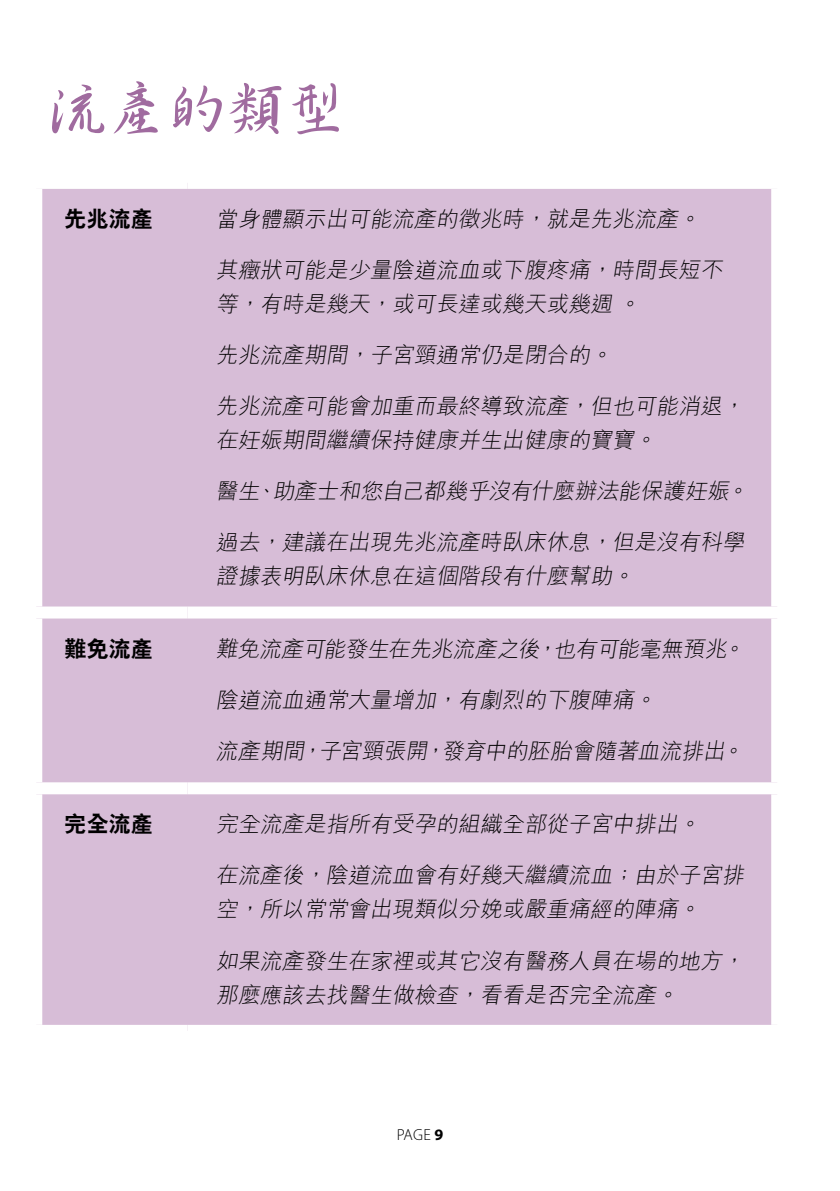
<style>
.page{position:relative;width:840px;height:1191px;background:#fff}
.page>*{position:absolute;margin:0;border:0;box-sizing:border-box;transform-origin:0 0}
.t1{font:60px "DF Xing Shu Md HK BF";color:#a06b9f}
.t2{font:italic 300 22px/34px "M Hei";color:#000}
.t3{font:800 22px "C Hei 2";color:#000}
.t4{font:300 16px "Myriad Pro";color:#000}
.s1{font-weight:700}
</style>
<div class="page">
<div style="left:42px;top:189px;width:728px;height:835px;background:#d7bdd7"></div>
<div style="left:30px;top:606px;width:157px;height:12px;background:#fff"></div>
<div style="left:187px;top:606px;width:595px;height:12px;background:#fff"></div>
<div style="left:30px;top:782px;width:157px;height:12px;background:#fff"></div>
<div style="left:187px;top:782px;width:595px;height:12px;background:#fff"></div>
<h1 class="t1" style="left:46px;top:78px;width:301px">流產的類型</h1>
<p class="t3" style="left:65px;top:207px;width:90px">先兆流產</p>
<p class="t2" style="left:215px;top:203px;width:489px">當身體顯示出可能流產的徵兆時，就是先兆流產。</p>
<p class="t2" style="left:215px;top:254px;width:511px">其癥狀可能是少量陰道流血或下腹疼痛，時間長短不等，有時是幾天，或可長達或幾天或幾週。</p>
<p class="t2" style="left:215px;top:339px;width:401px">先兆流產期間，子宮頸通常仍是閉合的。</p>
<p class="t2" style="left:215px;top:390px;width:533px">先兆流產可能會加重而最終導致流產，但也可能消退，在妊娠期間繼續保持健康并生出健康的寶寶。</p>
<p class="t2" style="left:215px;top:475px;width:537px">醫生、助產士和您自己都幾乎沒有什麼辦法能保護妊娠。</p>
<p class="t2" style="left:215px;top:526px;width:533px">過去，建議在出現先兆流產時臥床休息，但是沒有科學證據表明臥床休息在這個階段有什麼幫助。</p>
<p class="t3" style="left:65px;top:637px;width:90px">難免流產</p>
<p class="t2" style="left:215px;top:632px;width:534px">難免流產可能發生在先兆流產之後，也有可能毫無預兆。</p>
<p class="t2" style="left:215px;top:683px;width:445px">陰道流血通常大量增加，有劇烈的下腹陣痛。</p>
<p class="t2" style="left:215px;top:734px;width:533px">流產期間，子宮頸張開，發育中的胚胎會隨著血流排出。</p>
<p class="t3" style="left:65px;top:812px;width:90px">完全流產</p>
<p class="t2" style="left:215px;top:808px;width:489px">完全流產是指所有受孕的組織全部從子宮中排出。</p>
<p class="t2" style="left:215px;top:859px;width:533px">在流產後，陰道流血會有好幾天繼續流血；由於子宮排空，所以常常會出現類似分娩或嚴重痛經的陣痛。</p>
<p class="t2" style="left:215px;top:944px;width:533px">如果流產發生在家裡或其它沒有醫務人員在場的地方，那麼應該去找醫生做檢查，看看是否完全流產。</p>
<p class="t4" style="left:396px;top:1125px;width:48px">page <span class="s1">9</span></p>
</div>
